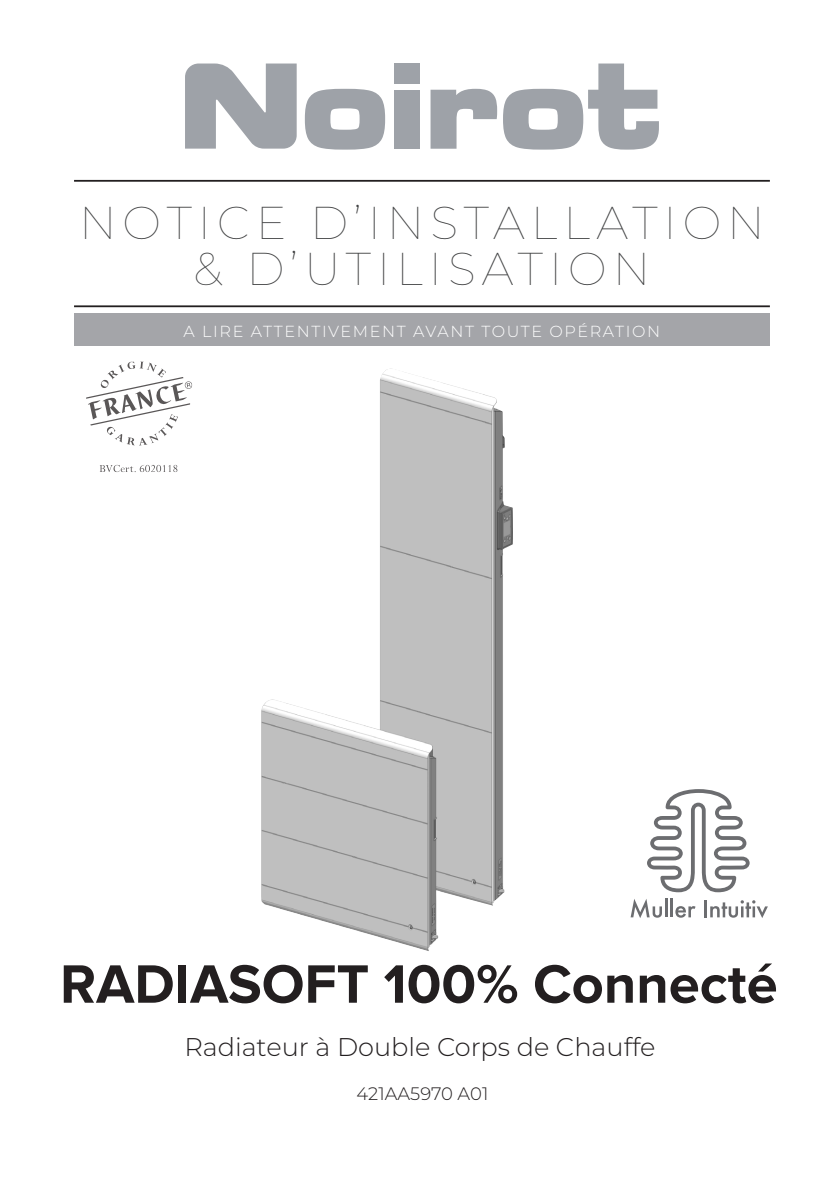
<style>
.page{position:relative;width:840px;height:1191px;background:#fff}
.page>*{position:absolute;margin:0;border:0;box-sizing:border-box;transform-origin:0 0}
.t1{font:700 56px "Proxima Nova";color:#231f20}
.t2{font:100 46px/46px "Montserrat";letter-spacing:.13em;color:#414243;text-align:center}
.t3{font:300 25.6px "Montserrat";color:#231f20}
.t4{font:300 18px "Montserrat";color:#231f20}
.t5{font:300 16px "Montserrat";letter-spacing:.1em;color:#fff}
</style>
<div class="page">
<div style="left:74px;top:313px;width:695px;height:33px;background:#a4a5a9"></div>
<hr style="left:74px;top:180px;width:695px;height:2px;background:#231f20">
<hr style="left:74px;top:305px;width:695px;height:2px;background:#231f20">
<svg style="left:100px;top:465px;width:77px;height:7px"></svg>
<svg style="left:86px;top:361px;width:106px;height:84px"></svg>
<svg style="left:185px;top:63px;width:111px;height:86px"></svg>
<svg style="left:305px;top:89px;width:80px;height:61px"></svg>
<div style="left:394px;top:90px;width:26px;height:59px;background:#9ea2a8"></div>
<div style="left:394px;top:63px;width:26px;height:21px;background:#9ea2a8"></div>
<svg style="left:430px;top:63px;width:228px;height:87px"></svg>
<svg style="left:647px;top:789px;width:102px;height:103px"></svg>
<svg style="left:630px;top:899px;width:31px;height:19px"></svg>
<hr style="left:664px;top:898px;width:3px;height:19px;background:#6c6d70">
<svg style="left:670px;top:898px;width:25px;height:19px"></svg>
<hr style="left:703px;top:900px;width:3px;height:17px;background:#6c6d70">
<svg style="left:710px;top:900px;width:57px;height:18px"></svg>
<img style="left:261px;top:368px;width:252px;height:583px">
<h2 class="t2" style="left:79px;top:198px;width:686px">NOTICE D’INSTALLATION &amp; D’UTILISATION</h2>
<p class="t5" style="left:183px;top:320px;width:478px">A LIRE ATTENTIVEMENT AVANT TOUTE OPÉRATION</p>
<h1 class="t1" style="left:60px;top:958px;width:718px">RADIASOFT 100% Connecté</h1>
<h3 class="t3" style="left:184px;top:1029px;width:472px">Radiateur à Double Corps de Chauffe</h3>
<p class="t4" style="left:356px;top:1081px;width:133px">421AA5970 A01</p>
</div>
